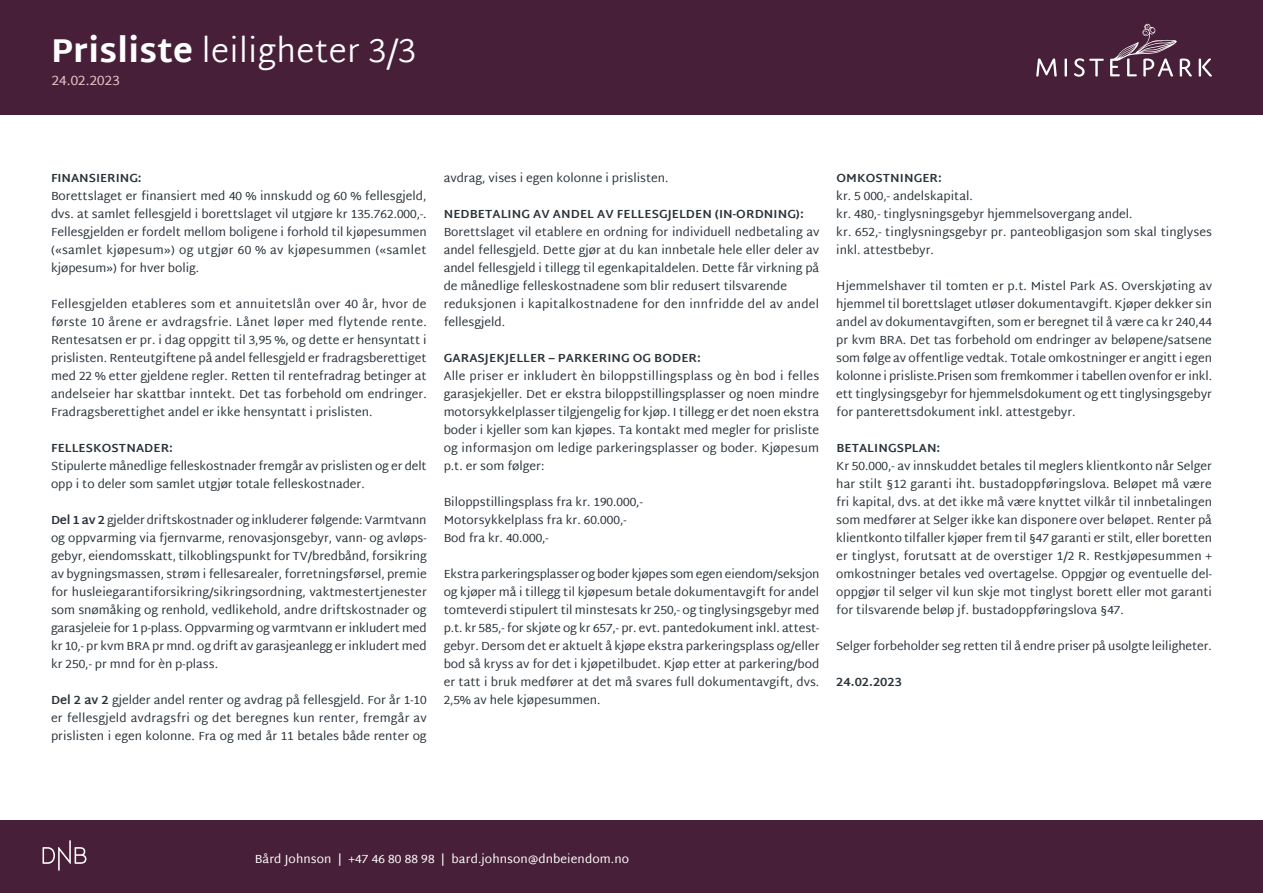
<style>
.page{position:relative;width:1263px;height:893px;background:#fff}
.page>*{position:absolute;margin:0;border:0;box-sizing:border-box;transform-origin:0 0}
.t1{font:300 33px "Martel Sans";letter-spacing:.01em;color:#fff}
.t2{font:13.5px "Martel Sans";letter-spacing:.01em;color:#e7c9c8}
.t3{font:12px/18px "Martel Sans";color:#293239;text-align:justify}
.t4{font:700 12px "Martel Sans";letter-spacing:.01em;color:#293239}
.t5{font:12px/18px "Martel Sans";letter-spacing:.02em;color:#293239}
.t6{font:12px "Martel Sans";letter-spacing:.01em;color:#fff}
.s1{font-weight:800}
.s2{font-weight:700}
</style>
<div class="page">
<div style="left:0;top:821px;width:1263px;height:72px;background:#471f39"></div>
<svg style="left:43px;top:840px;width:43px;height:31px"></svg>
<div style="left:0;top:0;width:1263px;height:115px;background:#471f39"></div>
<svg style="left:1036px;top:58px;width:21px;height:19px"></svg>
<svg style="left:1064px;top:59px;width:3px;height:18px"></svg>
<svg style="left:1074px;top:58px;width:30px;height:19px"></svg>
<svg style="left:1110px;top:23px;width:82px;height:54px"></svg>
<svg style="left:1199px;top:59px;width:13px;height:18px"></svg>
<p class="t1" style="left:51px;top:27px;width:367px"><span class="s1">Prisliste</span> leiligheter 3/3</p>
<p class="t2" style="left:52px;top:72px;width:69px">24.02.2023</p>
<p class="t4" style="left:51px;top:171px;width:92px">FINANSIERING:</p>
<p class="t3" style="left:51px;top:187px;width:377px">Borettslaget er finansiert med 40 % innskudd og 60 % fellesgjeld, dvs. at samlet fellesgjeld i borettslaget vil utgjøre kr 135.762.000,-.<br>Fellesgjelden er fordelt mellom boligene i forhold til kjøpesummen («samlet kjøpesum») og utgjør 60 % av kjøpesummen («samlet kjøpesum») for hver bolig.</p>
<p class="t3" style="left:51px;top:295px;width:377px">Fellesgjelden etableres som et annuitetslån over 40 år, hvor de første 10 årene er avdragsfrie. Lånet løper med flytende rente.<br>Rentesatsen er pr. i dag oppgitt til 3,95 %, og dette er hensyntatt i prislisten. Renteutgiftene på andel fellesgjeld er fradragsberettiget med 22 % etter gjeldene regler. Retten til rentefradrag betinger at andelseier har skattbar inntekt. Det tas forbehold om endringer.<br>Fradragsberettighet andel er ikke hensyntatt i prislisten.</p>
<p class="t4" style="left:51px;top:441px;width:124px">FELLESKOSTNADER:</p>
<p class="t3" style="left:51px;top:457px;width:377px">Stipulerte månedlige felleskostnader fremgår av prislisten og er delt opp i to deler som samlet utgjør totale felleskostnader.</p>
<p class="t3" style="left:51px;top:511px;width:377px"><span class="s2">Del 1 av 2</span> gjelder driftskostnader og inkluderer følgende: Varmtvann og oppvarming via fjernvarme, renovasjonsgebyr, vann- og avløps&shy;gebyr, eiendomsskatt, tilkoblingspunkt for TV/bredbånd, forsikring av bygningsmassen, strøm i fellesarealer, forretningsførsel, premie for husleiegarantiforsikring/sikringsordning, vaktmestertjenester som snømåking og renhold, vedlikehold, andre driftskostnader og garasjeleie for 1 p-plass. Oppvarming og varmtvann er inkludert med kr 10,- pr kvm BRA pr mnd. og drift av garasjeanlegg er inkludert med kr 250,- pr mnd for èn p-plass.</p>
<p class="t3" style="left:51px;top:691px;width:377px"><span class="s2">Del 2 av 2</span> gjelder andel renter og avdrag på fellesgjeld. For år 1-10 er fellesgjeld avdragsfri og det beregnes kun renter, fremgår av prislisten i egen kolonne. Fra og med år 11 betales både renter og</p>
<p class="t3" style="left:444px;top:169px;width:226px">avdrag, vises i egen kolonne i prislisten.</p>
<p class="t4" style="left:444px;top:207px;width:362px">NEDBETALING AV ANDEL AV FELLESGJELDEN (IN-ORDNING):</p>
<p class="t3" style="left:444px;top:223px;width:377px">Borettslaget vil etablere en ordning for individuell nedbetaling av andel fellesgjeld. Dette gjør at du kan innbetale hele eller deler av andel fellesgjeld i tillegg til egenkapitaldelen. Dette får virkning på de månedlige felleskostnadene som blir redusert tilsvarende</p>
<p class="t5" style="left:444px;top:295px;width:377px">reduksjonen i kapitalkostnadene for den innfridde del av andel fellesgjeld.</p>
<p class="t4" style="left:444px;top:351px;width:259px">GARASJEKJELLER – PARKERING OG BODER:</p>
<p class="t3" style="left:444px;top:367px;width:377px">Alle priser er inkludert èn biloppstillingsplass og èn bod i felles garasjekjeller. Det er ekstra biloppstillingsplasser og noen mindre motorsykkelplasser tilgjengelig for kjøp. I tillegg er det noen ekstra boder i kjeller som kan kjøpes. Ta kontakt med megler for prisliste og informasjon om ledige parkeringsplasser og boder. Kjøpesum p.t. er som følger:</p>
<p class="t3" style="left:444px;top:493px;width:201px">Biloppstillingsplass fra kr. 190.000,-</p>
<p class="t3" style="left:444px;top:511px;width:184px">Motorsykkelplass fra kr. 60.000,-</p>
<p class="t3" style="left:444px;top:529px;width:107px">Bod fra kr. 40.000,-</p>
<p class="t3" style="left:444px;top:565px;width:377px">Ekstra parkeringsplasser og boder kjøpes som egen eiendom/seksjon og kjøper må i tillegg til kjøpesum betale dokumentavgift for andel tomteverdi stipulert til minstesats kr 250,- og tinglysingsgebyr med p.t. kr 585,- for skjøte og kr 657,- pr. evt. pantedokument inkl. attest&shy;gebyr. Dersom det er aktuelt å kjøpe ekstra parkeringsplass og/eller bod så kryss av for det i kjøpetilbudet. Kjøp etter at parkering/bod er tatt i bruk medfører at det må svares full dokumentavgift, dvs.<br>2,5% av hele kjøpesummen.</p>
<p class="t4" style="left:836px;top:171px;width:107px">OMKOSTNINGER:</p>
<p class="t3" style="left:836px;top:187px;width:138px">kr. 5 000,- andelskapital.</p>
<p class="t3" style="left:836px;top:205px;width:298px">kr. 480,- tinglysningsgebyr hjemmelsovergang andel.</p>
<p class="t3" style="left:836px;top:223px;width:377px">kr. 652,- tinglysningsgebyr pr. panteobligasjon som skal tinglyses inkl. attestbebyr.</p>
<p class="t3" style="left:836px;top:277px;width:377px">Hjemmelshaver til tomten er p.t. Mistel Park AS. Overskjøting av hjemmel til borettslaget utløser dokumentavgift. Kjøper dekker sin andel av dokumentavgiften, som er beregnet til å være ca kr 240,44 pr kvm BRA. Det tas forbehold om endringer av beløpene/satsene som følge av offentlige vedtak. Totale omkostninger er angitt i egen kolonne i prisliste.Prisen som fremkommer i tabellen ovenfor er inkl. ett tinglysingsgebyr for hjemmelsdokument og ett tinglysingsgebyr for panterettsdokument inkl. attestgebyr.</p>
<p class="t4" style="left:836px;top:441px;width:106px">BETALINGSPLAN:</p>
<p class="t3" style="left:836px;top:457px;width:377px">Kr 50.000,- av innskuddet betales til meglers klientkonto når Selger har stilt §12 garanti iht. bustadoppføringslova. Beløpet må være fri kapital, dvs. at det ikke må være knyttet vilkår til innbetalingen som medfører at Selger ikke kan disponere over beløpet. Renter på klientkonto tilfaller kjøper frem til §47 garanti er stilt, eller boretten er tinglyst, forutsatt at de overstiger 1/2 R. Restkjøpesummen + omkostninger betales ved overtagelse. Oppgjør og eventuelle del&shy;oppgjør til selger vil kun skje mot tinglyst borett eller mot garanti for tilsvarende beløp jf. bustadoppføringslova §47.</p>
<p class="t3" style="left:836px;top:637px;width:377px">Selger forbeholder seg retten til å endre priser på usolgte leiligheter.</p>
<p class="t4" style="left:836px;top:675px;width:67px">24.02.2023</p>
<p class="t6" style="left:255px;top:852px;width:376px">Bård Johnson | +47 46 80 88 98 | bard.johnson@dnbeiendom.no</p>
</div>
